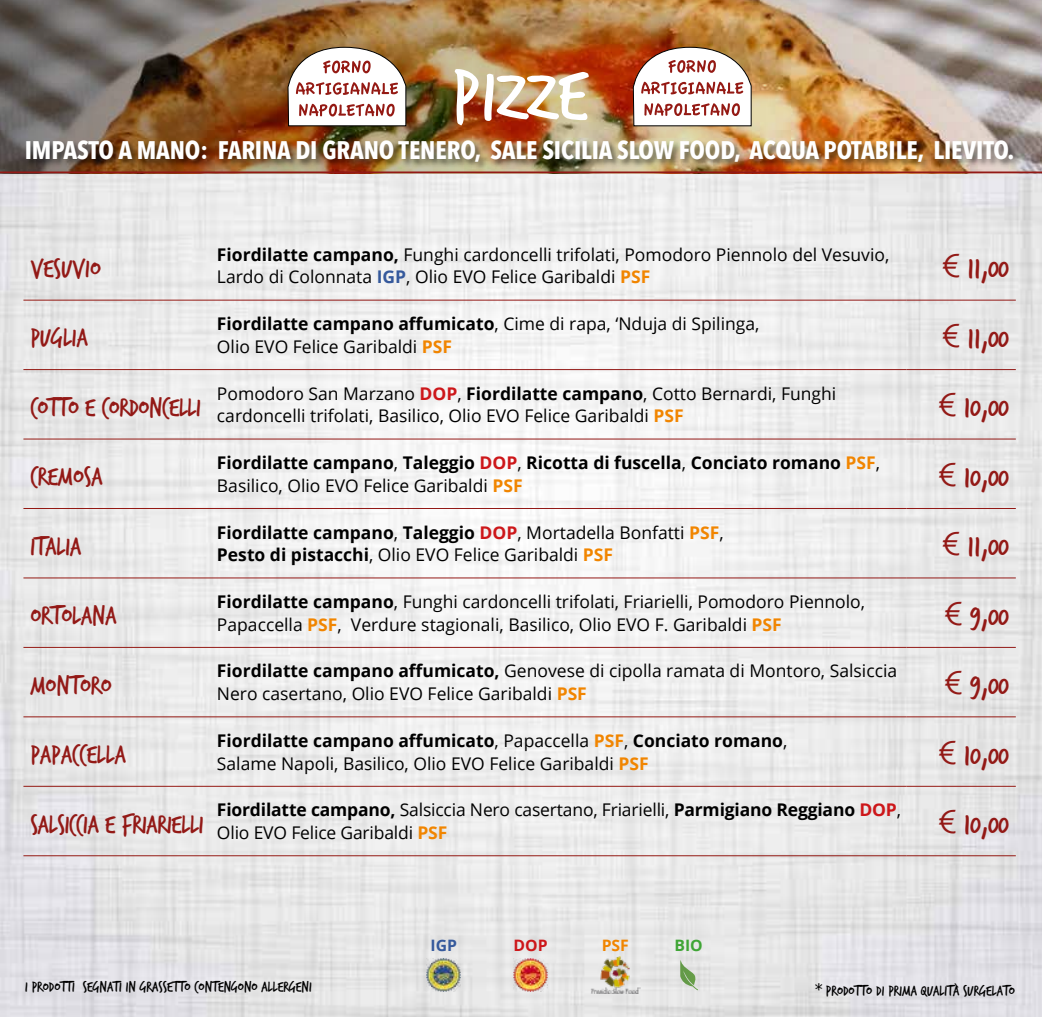
<style>
.page{position:relative;width:1042px;height:1017px;background:#fff}
.page>*{position:absolute;margin:0;border:0;box-sizing:border-box;transform-origin:0 0}
.t1{font:80.5px "Trash Hand";letter-spacing:.025em;color:#fff}
.t2{font:31.5px "Trash Hand";color:#931916}
.t3{font:28px "Trash Hand";color:#931916}
.t4{font:700 25.38px "Avenir Next Condensed";letter-spacing:-.005em;color:#fff}
.t5{font:17.5px/22.8px "Open Sans";color:#000}
.t6{font:700 17.5px/22.8px "Open Sans";color:#000}
.t7{font:15.75px "Trash Hand";color:#000}
.t8{font:700 15.75px "Open Sans";color:#35599c}
.t9{font:700 15.75px "Open Sans";color:#cd171a}
.t10{font:700 15.75px "Open Sans";color:#f18500}
.t11{font:700 15.75px "Open Sans";color:#3fa535}
.s1{font-weight:700}
.s2{font-weight:700;color:#35599c}
.s3{font-weight:700;color:#f18500}
.s4{font-family:"Century Gothic"}
.s5{font-weight:700;color:#cd171a}
.s6{font-weight:400}
.s7{color:#cd171a}
.s8{color:#f18500}
.s9{font-size:14px}
.s10{font-family:"Mistral";font-size:24.5px}
</style>
<div class="page">
<img style="left:0;top:173px;width:1042px;height:844px">
<img style="left:0;top:0;width:1042px;height:171px">
<hr style="left:212px;top:300px;width:694px;height:1px;background:#931916">
<hr style="left:906px;top:300px;width:110px;height:1px;background:#931916">
<hr style="left:212px;top:369px;width:694px;height:1px;background:#931916">
<hr style="left:906px;top:369px;width:110px;height:1px;background:#931916">
<hr style="left:212px;top:439px;width:694px;height:1px;background:#931916">
<hr style="left:906px;top:439px;width:110px;height:1px;background:#931916">
<hr style="left:212px;top:508px;width:694px;height:1px;background:#931916">
<hr style="left:906px;top:508px;width:110px;height:1px;background:#931916">
<hr style="left:212px;top:578px;width:694px;height:1px;background:#931916">
<hr style="left:906px;top:578px;width:110px;height:1px;background:#931916">
<hr style="left:212px;top:647px;width:694px;height:1px;background:#931916">
<hr style="left:906px;top:647px;width:110px;height:1px;background:#931916">
<hr style="left:212px;top:717px;width:694px;height:1px;background:#941913">
<hr style="left:906px;top:717px;width:110px;height:1px;background:#941913">
<hr style="left:212px;top:786px;width:694px;height:1px;background:#941913">
<hr style="left:906px;top:786px;width:110px;height:1px;background:#941913">
<hr style="left:212px;top:855px;width:694px;height:1px;background:#941913">
<hr style="left:906px;top:855px;width:110px;height:1px;background:#941913">
<hr style="left:23px;top:300px;width:189px;height:1px;background:#941913">
<hr style="left:23px;top:369px;width:189px;height:1px;background:#941913">
<hr style="left:23px;top:439px;width:189px;height:1px;background:#941913">
<hr style="left:23px;top:508px;width:189px;height:1px;background:#941913">
<hr style="left:23px;top:578px;width:189px;height:1px;background:#941913">
<hr style="left:23px;top:647px;width:189px;height:1px;background:#941913">
<hr style="left:23px;top:717px;width:189px;height:1px;background:#941913">
<hr style="left:23px;top:786px;width:189px;height:1px;background:#941913">
<hr style="left:23px;top:855px;width:189px;height:1px;background:#941913">
<div style="left:25px;top:140px;width:996px;height:31px;background:#000;opacity:.55"></div>
<hr style="left:0;top:171px;width:1042px;height:2px;background:#931916">
<svg style="left:288px;top:47px;width:118px;height:79px"></svg>
<svg style="left:633px;top:47px;width:118px;height:79px"></svg>
<img style="left:427px;top:958px;width:33px;height:34px">
<img style="left:514px;top:958px;width:33px;height:34px">
<img style="left:590px;top:957px;width:50px;height:36px">
<svg style="left:680px;top:960px;width:18px;height:30px"></svg>
<h1 class="t1" style="left:452px;top:56px;width:137px">PIZZE</h1>
<h3 class="t4" style="left:25px;top:135px;width:991px">IMPASTO A MANO: FARINA DI GRANO TENERO, SALE SICILIA SLOW FOOD, ACQUA POTABILE, LIEVITO.</h3>
<h3 class="t3" style="left:30px;top:255px;width:72px">VESUVIO</h3>
<p class="t5" style="left:217px;top:243px;width:674px"><span class="s1">Fiordilatte campano,</span> Funghi cardoncelli trifolati, Pomodoro Piennolo del Vesuvio,<br>Lardo di Colonnata <span class="s2">IGP</span>, Olio EVO Felice Garibaldi <span class="s3">PSF</span></p>
<h2 class="t2" style="left:942px;top:253px;width:68px"><span class="s4">€</span> 11,00</h2>
<h3 class="t3" style="left:30px;top:324px;width:59px">PUGLIA</h3>
<p class="t5" style="left:217px;top:312px;width:544px"><span class="s1">Fiordilatte campano affumicato</span>, Cime di rapa, ‘Nduja di Spilinga,<br>Olio EVO Felice Garibaldi <span class="s3">PSF</span></p>
<h2 class="t2" style="left:942px;top:323px;width:68px"><span class="s4">€</span> 11,00</h2>
<h3 class="t3" style="left:30px;top:394px;width:172px">COTTO E CORDONCELLI</h3>
<p class="t5" style="left:217px;top:381px;width:621px">Pomodoro San Marzano <span class="s5">DOP</span>, <span class="s1">Fiordilatte campano</span>, Cotto Bernardi, Funghi cardoncelli trifolati, Basilico, Olio EVO Felice Garibaldi <span class="s3">PSF</span></p>
<h2 class="t2" style="left:938px;top:392px;width:72px"><span class="s4">€</span> 10,00</h2>
<h3 class="t3" style="left:30px;top:463px;width:74px">CREMOSA</h3>
<p class="t6" style="left:217px;top:451px;width:664px">Fiordilatte campano<span class="s6">,</span> Taleggio <span class="s7">DOP</span><span class="s6">,</span> Ricotta di fuscella<span class="s6">,</span> Conciato romano <span class="s8">PSF</span><span class="s6">,<br>Basilico, Olio EVO Felice Garibaldi</span> <span class="s8">PSF</span></p>
<h2 class="t2" style="left:938px;top:462px;width:72px"><span class="s4">€</span> 10,00</h2>
<h3 class="t3" style="left:30px;top:533px;width:52px">ITALIA</h3>
<p class="t5" style="left:217px;top:520px;width:508px"><span class="s1">Fiordilatte campano</span>, <span class="s1">Taleggio</span> <span class="s5">DOP</span>, Mortadella Bonfatti <span class="s3">PSF</span>,<br><span class="s1">Pesto di pistacchi</span>, Olio EVO Felice Garibaldi <span class="s3">PSF</span></p>
<h2 class="t2" style="left:942px;top:531px;width:68px"><span class="s4">€</span> 11,00</h2>
<h3 class="t3" style="left:30px;top:602px;width:88px">ORTOLANA</h3>
<p class="t5" style="left:217px;top:590px;width:650px"><span class="s1">Fiordilatte campano</span>, Funghi cardoncelli trifolati, Friarielli, Pomodoro Piennolo,<br>Papaccella <span class="s3">PSF</span>, Verdure stagionali, Basilico, Olio EVO F. Garibaldi <span class="s3">PSF</span></p>
<h2 class="t2" style="left:944px;top:601px;width:66px"><span class="s4">€</span> 9,00</h2>
<h3 class="t3" style="left:30px;top:671px;width:83px">MONTORO</h3>
<p class="t5" style="left:217px;top:659px;width:682px"><span class="s1">Fiordilatte campano affumicato,</span> Genovese di cipolla ramata di Montoro, Salsiccia<br>Nero casertano, Olio EVO Felice Garibaldi <span class="s3">PSF</span></p>
<h2 class="t2" style="left:944px;top:670px;width:66px"><span class="s4">€</span> 9,00</h2>
<h3 class="t3" style="left:30px;top:741px;width:97px">PAPACCELLA</h3>
<p class="t5" style="left:217px;top:729px;width:572px"><span class="s1">Fiordilatte campano affumicato</span>, Papaccella <span class="s3">PSF</span>, <span class="s1">Conciato romano</span>,<br>Salame Napoli, Basilico, Olio EVO Felice Garibaldi <span class="s3">PSF</span></p>
<h2 class="t2" style="left:938px;top:740px;width:72px"><span class="s4">€</span> 10,00</h2>
<h3 class="t3" style="left:30px;top:810px;width:174px">SALSICCIA E FRIARIELLI</h3>
<p class="t5" style="left:217px;top:798px;width:685px"><span class="s1">Fiordilatte campano,</span> Salsiccia Nero casertano, Friarielli, <span class="s1">Parmigiano Reggiano</span> <span class="s5">DOP</span>,<br>Olio EVO Felice Garibaldi <span class="s3">PSF</span></p>
<h2 class="t2" style="left:938px;top:809px;width:72px"><span class="s4">€</span> 10,00</h2>
<p class="t7" style="left:15px;top:979px;width:299px"><span class="s9">*</span> I PRODOTTI SEGNATI IN GRASSETTO CONTENGONO ALLERGENI</p>
<p class="t8" style="left:430px;top:934px;width:28px">IGP</p>
<p class="t9" style="left:513px;top:934px;width:36px">DOP</p>
<p class="t10" style="left:602px;top:934px;width:29px">PSF</p>
<p class="t11" style="left:674px;top:934px;width:30px">BIO</p>
<p class="t7" style="left:802px;top:983px;width:214px">* <span class="s10">*</span> PRODOTTO DI PRIMA QUALITÀ SURGELATO</p>
</div>
